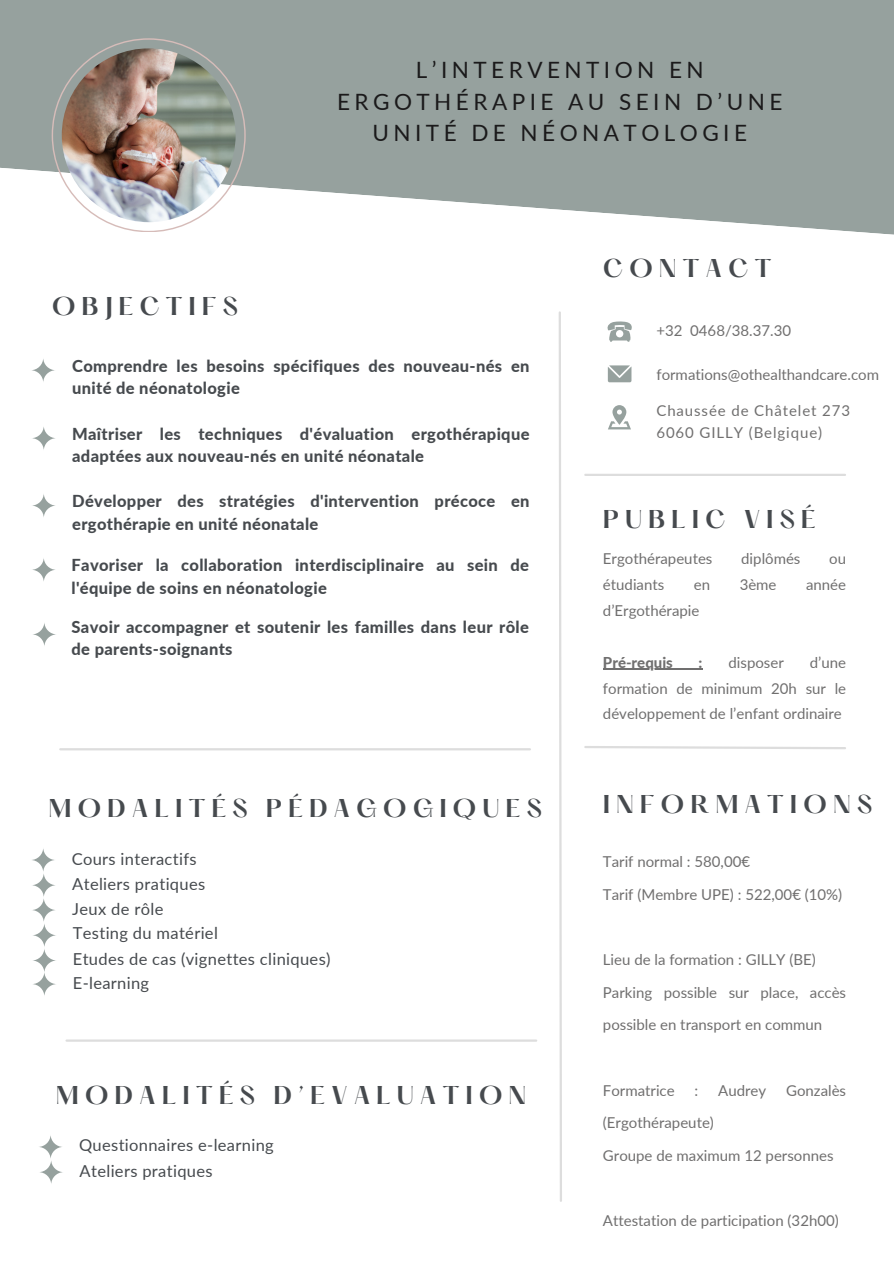
<style>
.page{position:relative;width:894px;height:1264px;background:#fff}
.page>*{position:absolute;margin:0;border:0;box-sizing:border-box;transform-origin:0 0}
.t1{font:600 22.5px "Hatton";letter-spacing:.26em;color:#464a4e}
.t2{font:22.5px/31.5px "Lato";letter-spacing:.2em;color:#1b1a1b;text-align:center}
.t3{font:800 16.5px/22.5px "Lato";letter-spacing:.02em;color:#464a4e}
.t4{font:16.5px "Lato";letter-spacing:.02em;color:#464a4e}
.t5{font:15px/25.8px "Lato";color:#706f6f}
.t6{font:15px "Lato";letter-spacing:.06em;color:#706f6f}
.t7{font:800 15px "Lato";color:#706f6f}
</style>
<div class="page">
<svg style="left:0;top:0;width:893px;height:235px;background:#a2aba9"></svg>
<svg style="left:52px;top:38px;width:193px;height:194px"></svg>
<img style="left:62px;top:48px;width:173px;height:174px;border-radius:50%">
<svg style="left:558px;top:311px;width:4px;height:891px"></svg>
<svg style="left:584px;top:746px;width:262px;height:3px"></svg>
<hr style="left:585px;top:474px;width:259px;height:2px;background:#ddd">
<svg style="left:607px;top:321px;width:25px;height:21px"></svg>
<svg style="left:607px;top:365px;width:24px;height:17px"></svg>
<svg style="left:608px;top:405px;width:22px;height:24px"></svg>
<hr style="left:602px;top:669px;width:100px;height:1px;background:#706f6f">
<hr style="left:60px;top:748px;width:469px;height:2px;background:#ddd">
<svg style="left:31px;top:357px;width:24px;height:25px"></svg>
<svg style="left:31px;top:425px;width:25px;height:25px"></svg>
<svg style="left:31px;top:847px;width:24px;height:25px"></svg>
<svg style="left:31px;top:493px;width:25px;height:25px"></svg>
<svg style="left:31px;top:557px;width:25px;height:25px"></svg>
<svg style="left:32px;top:621px;width:24px;height:25px"></svg>
<svg style="left:31px;top:872px;width:25px;height:25px"></svg>
<svg style="left:31px;top:897px;width:25px;height:25px"></svg>
<svg style="left:32px;top:922px;width:24px;height:25px"></svg>
<svg style="left:32px;top:947px;width:24px;height:25px"></svg>
<svg style="left:38px;top:1134px;width:25px;height:25px"></svg>
<svg style="left:39px;top:1159px;width:24px;height:25px"></svg>
<hr style="left:67px;top:1039px;width:469px;height:2px;background:#ddd">
<svg style="left:32px;top:971px;width:24px;height:25px"></svg>
<p class="t2" style="left:337px;top:54px;width:446px">L’INTERVENTION EN<br>ERGOTHÉRAPIE AU SEIN D’UNE<br>UNITÉ DE NÉONATOLOGIE</p>
<p class="t1" style="left:52px;top:295px;width:188px">OBJECTIFS</p>
<p class="t3" style="left:72px;top:354px;width:459px">Comprendre les besoins spécifiques des nouveau-nés en unité de néonatologie</p>
<p class="t3" style="left:72px;top:422px;width:459px">Maîtriser les techniques d'évaluation ergothérapique adaptées aux nouveau-nés en unité néonatale</p>
<p class="t3" style="left:72px;top:489px;width:459px">Développer des stratégies d'intervention précoce en ergothérapie en unité néonatale</p>
<p class="t3" style="left:72px;top:553px;width:459px">Favoriser la collaboration interdisciplinaire au sein de l'équipe de soins en néonatologie</p>
<p class="t3" style="left:72px;top:615px;width:459px">Savoir accompagner et soutenir les familles dans leur rôle de parents-soignants</p>
<p class="t1" style="left:48px;top:797px;width:495px">MODALITÉS PÉDAGOGIQUES</p>
<p class="t4" style="left:72px;top:848px;width:126px">Cours interactifs</p>
<p class="t4" style="left:72px;top:873px;width:134px">Ateliers pratiques</p>
<p class="t4" style="left:72px;top:898px;width:93px">Jeux de rôle</p>
<h1 class="t4" style="left:73px;top:923px;width:146px">Testing du matériel</h1>
<p class="t4" style="left:73px;top:948px;width:259px">Etudes de cas (vignettes cliniques)</p>
<h1 class="t4" style="left:73px;top:972px;width:78px">E-learning</h1>
<p class="t1" style="left:56px;top:1084px;width:472px">MODALITÉS D’EVALUATION</p>
<p class="t4" style="left:79px;top:1135px;width:196px">Questionnaires e-learning</p>
<p class="t4" style="left:80px;top:1160px;width:134px">Ateliers pratiques</p>
<p class="t1" style="left:602px;top:257px;width:170px">CONTACT</p>
<h1 class="t5" style="left:656px;top:317px;width:136px">+32 0468/38.37.30</h1>
<p class="t5" style="left:656px;top:361px;width:224px">formations@othealthandcare.com</p>
<p class="t6" style="left:656px;top:401px;width:195px">Chaussée de Châtelet 273</p>
<p class="t6" style="left:656px;top:423px;width:167px">6060 GILLY (Belgique)</p>
<h3 class="t1" style="left:602px;top:508px;width:214px">PUBLIC VISÉ</h3>
<h3 class="t5" style="left:602px;top:545px;width:111px">Ergothérapeutes</h3>
<h3 class="t5" style="left:741px;top:545px;width:61px">diplômés</h3>
<h3 class="t5" style="left:829px;top:545px;width:18px">ou</h3>
<h3 class="t5" style="left:602px;top:571px;width:63px">étudiants</h3>
<h3 class="t5" style="left:693px;top:571px;width:18px">en</h3>
<h3 class="t5" style="left:739px;top:571px;width:38px">3ème</h3>
<h3 class="t5" style="left:805px;top:571px;width:42px">année</h3>
<h3 class="t5" style="left:602px;top:597px;width:98px">d’Ergothérapie</h3>
<p class="t7" style="left:602px;top:653px;width:71px">Pré-requis</p>
<p class="t7" style="left:698px;top:653px;width:5px">:</p>
<p class="t5" style="left:728px;top:649px;width:57px">disposer</p>
<p class="t5" style="left:602px;top:649px;width:245px;text-align:justify;text-indent:207px">d’une formation de minimum 20h sur le développement de l’enfant ordinaire</p>
<h3 class="t1" style="left:602px;top:794px;width:271px">INFORMATIONS</h3>
<h2 class="t5" style="left:602px;top:848px;width:149px">Tarif normal : 580,00€</h2>
<h1 class="t5" style="left:602px;top:881px;width:241px">Tarif (Membre UPE) : 522,00€ (10%)</h1>
<p class="t5" style="left:602px;top:946px;width:214px">Lieu de la formation : GILLY (BE)</p>
<h3 class="t5" style="left:602px;top:975px;width:245px;line-height:32.7px">Parking possible sur place, accès possible en transport en commun</h3>
<p class="t5" style="left:602px;top:1077px;width:73px">Formatrice</p>
<p class="t5" style="left:694px;top:1077px;width:5px">:</p>
<p class="t5" style="left:718px;top:1077px;width:50px">Audrey</p>
<p class="t5" style="left:785px;top:1077px;width:61px">Gonzalès</p>
<p class="t5" style="left:602px;top:1109px;width:112px">(Ergothérapeute)</p>
<h3 class="t5" style="left:602px;top:1142px;width:232px">Groupe de maximum 12 personnes</h3>
<p class="t5" style="left:602px;top:1207px;width:237px">Attestation de participation (32h00)</p>
</div>
